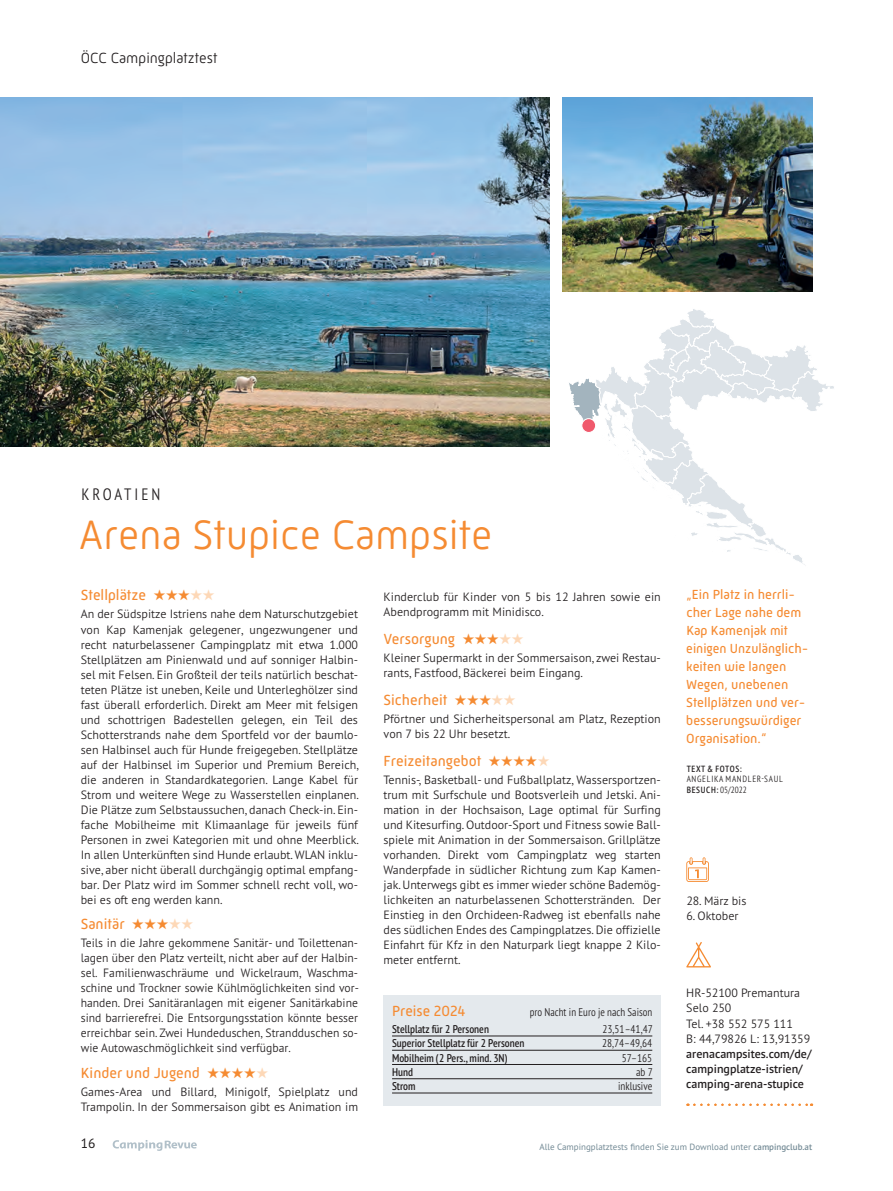
<style>
.page{position:relative;width:893px;height:1191px;background:#fff}
.page>*{position:absolute;margin:0;border:0;box-sizing:border-box;transform-origin:0 0}
.t1{font:300 42px "Mic 32 New Rounded";color:#f58b32}
.t2{font:300 condensed 16.5px "PT Sans Pro";letter-spacing:.18em;color:#231f20}
.t3{font:15px "Mic 32 New Rounded";color:#f58b32}
.t4{font:300 15px "Mic 32 New Rounded";color:#231f20}
.t5{font:13.5px/18px "Mic 32 New Rounded";color:#f58b32}
.t6{font:13.5px "PT Sans Pro";color:#231f20}
.t7{font:300 12px/15px "PT Sans Pro";color:#231f20}
.t8{font:600 12px/15px "PT Sans Pro";color:#231f20}
.t9{font:600 condensed 11.25px "PT Sans Pro";color:#231f20}
.t10{font:300 condensed 11.25px "PT Sans Pro";color:#231f20}
.t11{font:9px "PT Sans Pro";color:#738a95}
.t12{font:300 condensed 9px/10.5px "PT Sans Pro";letter-spacing:.08em;color:#231f20}
.t13{font:600 condensed 9px "PT Sans Pro";letter-spacing:.08em;color:#231f20}
.s1{color:#fdd8b7}
.s2{font-weight:600}
</style>
<div class="page">
<svg style="left:113px;top:1140px;width:84px;height:10px"></svg>
<img style="left:563px;top:98px;width:249px;height:194px">
<svg style="left:694px;top:1103px;width:118px;height:2px"></svg>
<svg style="left:686px;top:857px;width:23px;height:25px"></svg>
<svg style="left:686px;top:942px;width:25px;height:25px"></svg>
<img style="left:0;top:98px;width:550px;height:348px">
<div style="left:384px;top:995px;width:277px;height:111px;background:#e4e9ed"></div>
<hr style="left:392px;top:1035px;width:260px;height:1px;background:#231f20">
<hr style="left:392px;top:1050px;width:260px;height:1px;background:#231f20">
<hr style="left:392px;top:1064px;width:260px;height:1px;background:#231f20">
<hr style="left:392px;top:1078px;width:260px;height:1px;background:#231f20">
<hr style="left:392px;top:1092px;width:260px;height:1px;background:#231f20">
<svg style="left:569px;top:309px;width:265px;height:256px"></svg>
<div style="left:582px;top:418px;width:14px;height:14px;background:#f0596c;border-radius:50%"></div>
<div style="left:581px;top:418px;width:15px;height:15px;border:1px solid #fff;border-radius:50%"></div>
<p class="t4" style="left:81px;top:49px;width:138px">ÖCC Campingplatztest</p>
<h2 class="t2" style="left:81px;top:484px;width:80px">KROATIEN</h2>
<h1 class="t1" style="left:79px;top:511px;width:415px">Arena Stupice Campsite</h1>
<p class="t3" style="left:81px;top:587px;width:136px">Stellplätze ★★★<span class="s1">★★</span></p>
<p class="t7" style="left:81px;top:606px;width:280px;text-align:justify">An der Südspitze Istriens nahe dem Naturschutzgebiet von Kap Kamenjak gelegener, ungezwungener und recht naturbelassener Campingplatz mit etwa 1.000<br>Stellplätzen am Pinienwald und auf sonniger Halbin&shy;sel mit Felsen. Ein Großteil der teils natürlich beschat&shy;teten Plätze ist uneben, Keile und Unterleghölzer sind fast überall erforderlich. Direkt am Meer mit felsigen und schottrigen Badestellen gelegen, ein Teil des Schotterstrands nahe dem Sportfeld vor der baumlo&shy;sen Halbinsel auch für Hunde freigegeben. Stellplätze auf der Halbinsel im Superior und Premium Bereich, die anderen in Standardkategorien. Lange Kabel für Strom und weitere Wege zu Wasserstellen einplanen.<br>Die Plätze zum Selbstaussuchen, danach Check-in. Ein&shy;fache Mobilheime mit Klimaanlage für jeweils fünf Personen in zwei Kategorien mit und ohne Meerblick.<br>In allen Unterkünften sind Hunde erlaubt. WLAN inklu&shy;sive, aber nicht überall durchgängig optimal empfang&shy;bar. Der Platz wird im Sommer schnell recht voll, wo&shy;bei es oft eng werden kann.</p>
<p class="t3" style="left:81px;top:915px;width:114px">Sanitär ★★★<span class="s1">★★</span></p>
<p class="t7" style="left:81px;top:935px;width:280px;text-align:justify">Teils in die Jahre gekommene Sanitär- und Toilettenan&shy;lagen über den Platz verteilt, nicht aber auf der Halbin&shy;sel. Familienwaschräume und Wickelraum, Waschma&shy;schine und Trockner sowie Kühlmöglichkeiten sind vor&shy;handen. Drei Sanitäranlagen mit eigener Sanitärkabine sind barrierefrei. Die Entsorgungsstation könnte besser erreichbar sein. Zwei Hundeduschen, Strandduschen so&shy;wie Autowaschmöglichkeit sind verfügbar.</p>
<p class="t3" style="left:81px;top:1064px;width:189px">Kinder und Jugend ★★★★<span class="s1">★</span></p>
<p class="t7" style="left:81px;top:1084px;width:279px">Games-Area und Billard, Minigolf, Spielplatz und<br>Trampolin. In der Sommersaison gibt es Animation im</p>
<p class="t7" style="left:384px;top:589px;width:279px">Kinderclub für Kinder von 5 bis 12 Jahren sowie ein<br>Abendprogramm mit Minidisco.</p>
<p class="t3" style="left:384px;top:630px;width:142px">Versorgung ★★★<span class="s1">★★</span></p>
<p class="t7" style="left:384px;top:650px;width:279px">Kleiner Supermarkt in der Sommersaison, zwei Restau&shy;rants, Fastfood, Bäckerei beim Eingang.</p>
<p class="t3" style="left:384px;top:691px;width:134px">Sicherheit ★★★<span class="s1">★★</span></p>
<p class="t7" style="left:384px;top:711px;width:279px">Pförtner und Sicherheitspersonal am Platz, Rezeption von 7 bis 22 Uhr besetzt.</p>
<p class="t3" style="left:384px;top:752px;width:168px">Freizeitangebot ★★★★<span class="s1">★</span></p>
<p class="t7" style="left:384px;top:772px;width:279px;text-align:justify">Tennis-, Basketball- und Fußballplatz, Wassersportzen&shy;trum mit Surfschule und Bootsverleih und Jetski. Ani&shy;mation in der Hochsaison, Lage optimal für Surfing und Kitesurfing. Outdoor-Sport und Fitness sowie Ball&shy;spiele mit Animation in der Sommersaison. Grillplätze vorhanden. Direkt vom Campingplatz weg starten Wanderpfade in südlicher Richtung zum Kap Kamen&shy;jak. Unterwegs gibt es immer wieder schöne Bademög&shy;lichkeiten an naturbelassenen Schotterstränden. Der Einstieg in den Orchideen-Radweg ist ebenfalls nahe des südlichen Endes des Campingplatzes. Die offizielle Einfahrt für Kfz in den Naturpark liegt knappe 2 Kilo&shy;meter entfernt.</p>
<p class="t3" style="left:392px;top:1002px;width:75px">Preise 2024</p>
<p class="t10" style="left:530px;top:1004px;width:124px">pro Nacht in Euro je nach Saison</p>
<p class="t9" style="left:392px;top:1022px;width:98px">Stellplatz für 2 Personen</p>
<p class="t10" style="left:602px;top:1022px;width:52px">23,51–41,47</p>
<p class="t9" style="left:392px;top:1036px;width:134px">Superior Stellplatz für 2 Personen</p>
<p class="t10" style="left:602px;top:1036px;width:52px">28,74–49,64</p>
<p class="t9" style="left:392px;top:1050px;width:117px">Mobilheim (2 Pers., mind. 3N)</p>
<p class="t10" style="left:622px;top:1050px;width:32px">57–165</p>
<p class="t9" style="left:392px;top:1064px;width:22px">Hund</p>
<p class="t10" style="left:636px;top:1064px;width:18px">ab 7</p>
<p class="t9" style="left:392px;top:1079px;width:25px">Strom</p>
<p class="t10" style="left:618px;top:1079px;width:36px">inklusive</p>
<p class="t5" style="left:686px;top:586px;width:124px">„Ein Platz in herrli&shy;cher Lage nahe dem<br>Kap Kamenjak mit einigen Unzulänglich&shy;keiten wie langen<br>Wegen, unebenen<br>Stellplätzen und ver&shy;besserungswürdiger<br>Organisation.“</p>
<p class="t13" style="left:687px;top:763px;width:56px">TEXT &amp; FOTOS:</p>
<p class="t12" style="left:687px;top:773px;width:98px">ANGELIKA MANDLER-SAUL<br><span class="s2">BESUCH:</span> 05/2022</p>
<p class="t7" style="left:686px;top:893px;width:62px">28. März bis</p>
<p class="t7" style="left:686px;top:908px;width:54px">6. Oktober</p>
<p class="t7" style="left:686px;top:985px;width:125px">HR-52100 Premantura<br>Selo 250<br>Tel. +38 552 575 111<br>B: 44,79826 L: 13,91359</p>
<p class="t8" style="left:686px;top:1045px;width:127px">arenacampsites.com/de/ campingplatze-istrien/ camping-arena-stupice</p>
<p class="t6" style="left:81px;top:1135px;width:16px">16</p>
<p class="t11" style="left:540px;top:1141px;width:274px">Alle Campingplatztests finden Sie zum Download unter <span class="s2">campingclub.at</span></p>
</div>
